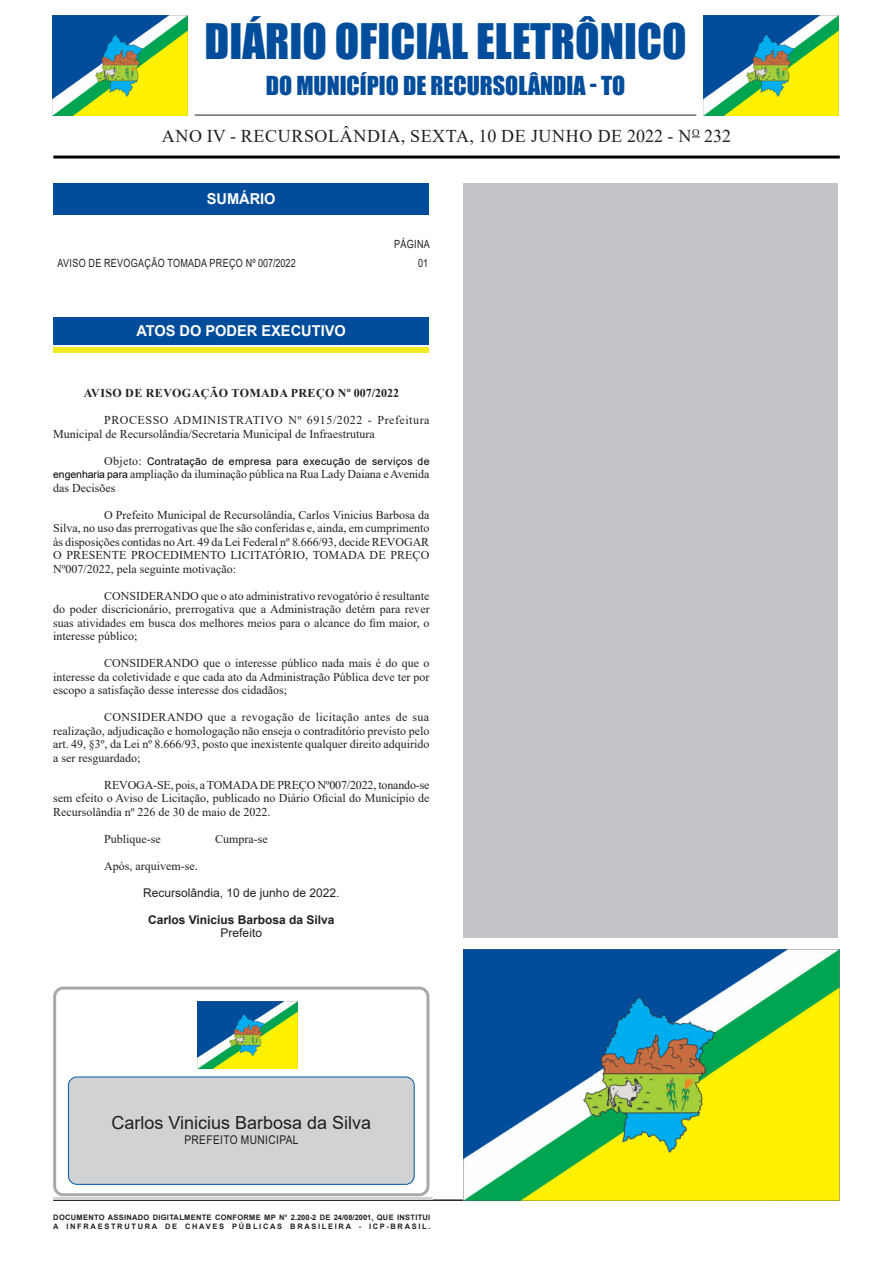
<style>
.page{position:relative;width:893px;height:1263px;background:#fff}
.page>*{position:absolute;margin:0;border:0;box-sizing:border-box;transform-origin:0 0}
.t1{font:45px "Impact";color:#014d9b}
.t2{font:24px "Impact";color:#014d9b}
.Corpo_de_texto_2{font:18px "Times New Roman";letter-spacing:.035em;color:#231f20}
.t3{font:18px "Arial";color:#231f20}
.Chancela{font:700 15px "Arial";color:#fff}
.CORPO_DE_TEXTO{font:12px/13.5px "Times New Roman";color:#231f20;text-align:justify}
.CARGO{font:12px "Arial";color:#231f20}
.TITULOS{font:700 12px "Times New Roman";letter-spacing:.035em;color:#231f20}
.NOME{font:700 12px "Arial";color:#231f20}
.CARGO-2{font:12px "Arial";letter-spacing:.035em;color:#231f20;scale:.85 1}
.Sumario{font:11.25px "Arial";letter-spacing:.035em;color:#231f20;scale:.8 1}
.CORPO_DE_TEXTO-2{font:10.5px "Arial";letter-spacing:.025em;color:#000}
.t4{font:700 7.5px "Arial";letter-spacing:.04em;color:#231f20}
.t5{font:700 7.5px "Arial";letter-spacing:.225em;color:#231f20}
.s1{font-family:"Times New Roman";font-size:12px;color:#231f20}
.s2{font-family:"Arial";font-size:10.5px;color:#000}
</style>
<div class="page">
<hr style="left:53px;top:1199px;width:786px;height:2px;background:#231f20">
<hr style="left:53px;top:156px;width:787px;height:3px;background:#040503">
<hr style="left:195px;top:115px;width:501px;height:1px;background:#231f20">
<div style="left:53px;top:183px;width:376px;height:31px;background:#014d9b"></div>
<img style="left:53px;top:16px;width:134px;height:99px">
<img style="left:703px;top:16px;width:135px;height:99px">
<div style="left:53px;top:347px;width:376px;height:6px;background:#f4ec23"></div>
<div style="left:53px;top:317px;width:376px;height:28px;background:#014d9b"></div>
<hr style="left:53px;top:1198px;width:379px;height:1px;background:#d1d2d4">
<hr style="left:54px;top:1198px;width:379px;height:1px;background:#d1d2d4">
<div style="left:53px;top:986px;width:376px;height:210px;border:3px solid #a8a9ad;border-radius:9px"></div>
<div style="left:68px;top:1077px;width:346px;height:107px;background:#d1d2d4;border-radius:9px"></div>
<div style="left:68px;top:1077px;width:346px;height:107px;border:1px solid #0057a8;border-radius:9px"></div>
<img style="left:198px;top:1002px;width:100px;height:67px">
<div style="left:463px;top:184px;width:375px;height:754px;background:#c2c3c6"></div>
<img style="left:463px;top:949px;width:377px;height:251px">
<p class="t1" style="left:205px;top:7px;width:483px">DIÁRIO OFICIAL ELETRÔNICO</p>
<p class="t2" style="left:266px;top:67px;width:361px">DO MUNICÍPIO DE RECURSOLÂNDIA - TO</p>
<p class="Corpo_de_texto_2" style="left:162px;top:123px;width:571px">ANO IV - RECURSOLÂNDIA, SEXTA, 10 DE JUNHO DE 2022 - N<sup>O</sup> 232</p>
<p class="Chancela" style="left:207px;top:188px;width:70px">SUMÁRIO</p>
<p class="Sumario" style="left:394px;top:236px;width:46px">PÁGINA</p>
<p class="Sumario" style="left:58px;top:255px;width:299px">AVISO DE REVOGAÇÃO TOMADA PREÇO Nº 007/2022</p>
<p class="Sumario" style="left:418px;top:255px;width:14px">01</p>
<p class="Chancela" style="left:136px;top:321px;width:211px">ATOS DO PODER EXECUTIVO</p>
<p class="TITULOS" style="left:84px;top:385px;width:317px">AVISO DE REVOGAÇÃO TOMADA PREÇO Nº 007/2022</p>
<p class="CORPO_DE_TEXTO" style="left:53px;top:413px;width:378px;text-indent:51px">PROCESSO ADMINISTRATIVO Nº 6915/2022 - Prefeitura<br>Municipal de Recursolândia/Secretaria Municipal de Infraestrutura</p>
<p class="CORPO_DE_TEXTO-2" style="left:104px;top:454px;width:327px"><span class="s1">Objeto:</span> Contratação de empresa para execução de serviços de</p>
<p class="CORPO_DE_TEXTO" style="left:53px;top:467px;width:378px"><span class="s2">engenharia para</span> ampliação da iluminação pública na Rua Lady Daiana e Avenida das Decisões</p>
<p class="CORPO_DE_TEXTO" style="left:53px;top:508px;width:378px;text-indent:51px">O Prefeito Municipal de Recursolândia, Carlos Vinicius Barbosa da Silva, no uso das prerrogativas que lhe são conferidas e, ainda, em cumprimento às disposições contidas no Art. 49 da Lei Federal nº 8.666/93, decide REVOGAR O PRESENTE PROCEDIMENTO LICITATÓRIO, TOMADA DE PREÇO Nº007/2022, pela seguinte motivação:</p>
<p class="CORPO_DE_TEXTO" style="left:53px;top:589px;width:378px;text-indent:51px">CONSIDERANDO que o ato administrativo revogatório é resultante do poder discricionário, prerrogativa que a Administração detém para rever suas atividades em busca dos melhores meios para o alcance do fim maior, o interesse público;</p>
<p class="CORPO_DE_TEXTO" style="left:53px;top:656px;width:378px;text-indent:51px">CONSIDERANDO que o interesse público nada mais é do que o interesse da coletividade e que cada ato da Administração Pública deve ter por escopo a satisfação desse interesse dos cidadãos;</p>
<p class="CORPO_DE_TEXTO" style="left:53px;top:710px;width:378px;text-indent:51px">CONSIDERANDO que a revogação de licitação antes de sua realização, adjudicação e homologação não enseja o contraditório previsto pelo art. 49, §3º, da Lei nº 8.666/93, posto que inexistente qualquer direito adquirido a ser resguardado;</p>
<p class="CORPO_DE_TEXTO" style="left:53px;top:778px;width:378px;text-indent:51px">REVOGA-SE, pois, a TOMADA DE PREÇO Nº007/2022, tonando-se sem efeito o Aviso de Licitação, publicado no Diário Oficial do Munícipio de Recursolândia nº 226 de 30 de maio de 2022.</p>
<p class="CORPO_DE_TEXTO" style="left:104px;top:832px;width:58px">Publique-se</p>
<p class="CORPO_DE_TEXTO" style="left:215px;top:832px;width:54px">Cumpra-se</p>
<p class="CORPO_DE_TEXTO" style="left:104px;top:859px;width:95px">Após, arquivem-se.</p>
<p class="CARGO" style="left:143px;top:884px;width:198px">Recursolândia, 10 de junho de 2022.</p>
<p class="NOME" style="left:148px;top:911px;width:188px">Carlos Vinicius Barbosa da Silva</p>
<p class="CARGO" style="left:221px;top:925px;width:43px">Prefeito</p>
<p class="t3" style="left:111px;top:1110px;width:261px">Carlos Vinicius Barbosa da Silva</p>
<p class="CARGO-2" style="left:184px;top:1132px;width:136px">PREFEITO MUNICIPAL</p>
<p class="t4" style="left:53px;top:1211px;width:379px">DOCUMENTO ASSINADO DIGITALMENTE CONFORME MP N° 2.200-2 DE 24/08/2001, QUE INSTITUI</p>
<p class="t5" style="left:53px;top:1220px;width:379px">A INFRAESTRUTURA DE CHAVES PÚBLICAS BRASILEIRA - ICP-BRASIL.</p>
</div>
